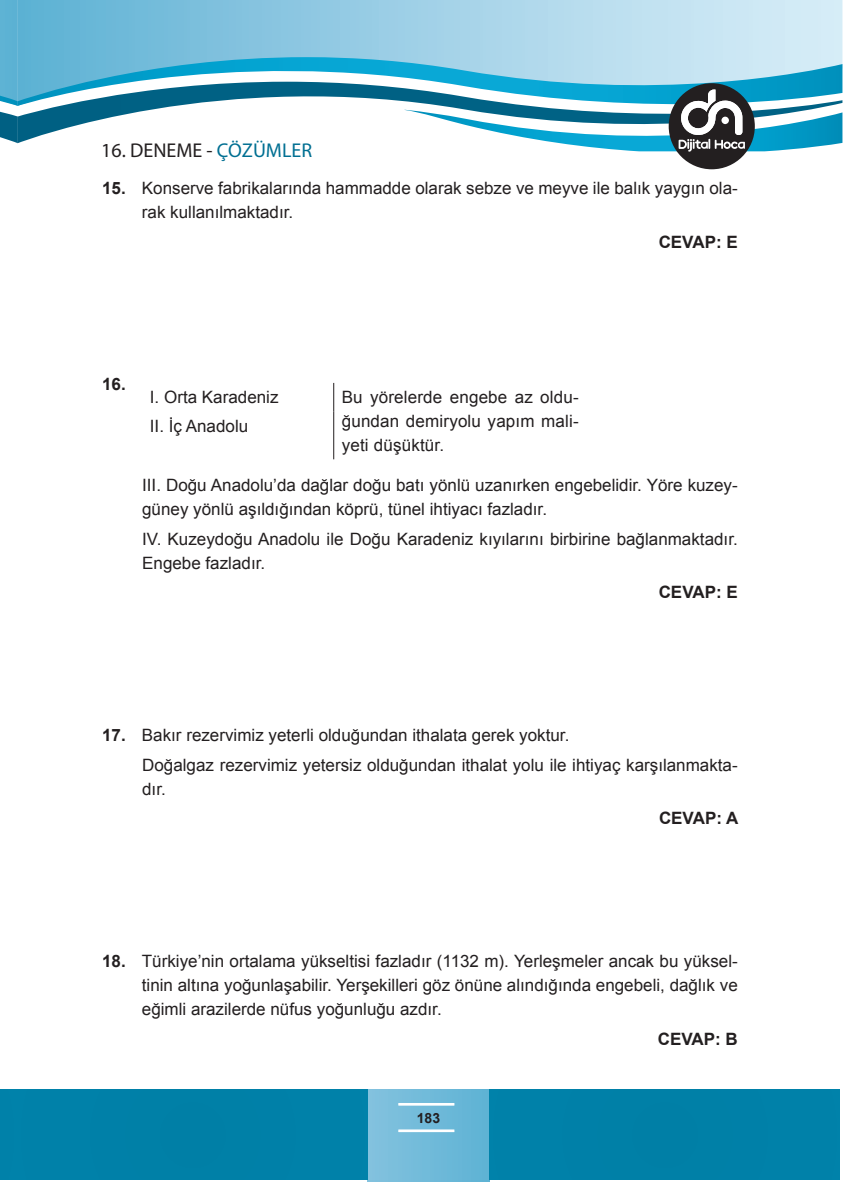
<style>
.page{position:relative;width:857px;height:1197px;background:#fff}
.page>*{position:absolute;margin:0;border:0;box-sizing:border-box;transform-origin:0 0}
.t1{font:20px "Myriad Pro";color:#231f20}
.t2{font:17px/24px "Arial";color:#231f20}
.t3{font:700 17px "Arial";color:#231f20}
.t4{font:700 14px "Arial";color:#231f20}
.s1{color:#006f92}
.s2{font-weight:700}
</style>
<div class="page">
<svg style="left:0;top:0;width:18px;height:143px;background:#58a9c8"></svg>
<svg style="left:18px;top:0;width:824px;height:44px;background:#9ed0e6"></svg>
<svg style="left:18px;top:44px;width:824px;height:24px;background:#8fcce5"></svg>
<svg style="left:18px;top:68px;width:824px;height:75px"></svg>
<div style="left:367px;top:1089px;width:122px;height:92px;background:linear-gradient(to right,#85c3df,#5fb3d5)"></div>
<hr style="left:398px;top:1102px;width:56px;height:1px;background:#fff">
<hr style="left:398px;top:1103px;width:56px;height:1px;background:#fff">
<hr style="left:398px;top:1104px;width:56px;height:1px;background:#fff">
<hr style="left:398px;top:1129px;width:56px;height:1px;background:#fff">
<hr style="left:398px;top:1130px;width:56px;height:1px;background:#fff">
<hr style="left:398px;top:1131px;width:56px;height:1px;background:#fff">
<div style="left:17px;top:1089px;width:350px;height:90px;background:#0080a8"></div>
<div style="left:489px;top:1089px;width:350px;height:90px;background:#0080a8"></div>
<div style="left:0;top:1089px;width:17px;height:90px;background:#0081a9"></div>
<div style="left:668px;top:83px;width:86px;height:86px;background:#231f20;border-radius:50%"></div>
<svg style="left:404px;top:89px;width:438px;height:67px"></svg>
<svg style="left:333px;top:383px;width:1px;height:28px"></svg>
<hr style="left:333px;top:411px;width:1px;height:48px;background:#231f20">
<p class="t1" style="left:101px;top:138px;width:212px">16. DENEME - <span class="s1">ÇÖZÜMLER</span></p>
<p class="t2" style="left:142px;top:176px;width:597px;text-indent:-40px"><span class="s2">15.</span> Konserve fabrikalarında hammadde olarak sebze ve meyve ile balık yaygın ola&shy;rak kullanılmaktadır.</p>
<p class="t3" style="left:658px;top:230px;width:81px">CEVAP: E</p>
<p class="t3" style="left:102px;top:373px;width:25px">16.</p>
<p class="t2" style="left:150px;top:385px;width:130px">I. Orta Karadeniz</p>
<p class="t2" style="left:341px;top:385px;width:238px;text-align:justify">Bu yörelerde engebe az oldu&shy;ğundan demiryolu yapım mali&shy;yeti düşüktür.</p>
<p class="t2" style="left:150px;top:414px;width:100px">II. İç Anadolu</p>
<p class="t2" style="left:142px;top:473px;width:596px">III. Doğu Anadolu’da dağlar doğu batı yönlü uzanırken engebelidir. Yöre kuzey&shy;güney yönlü aşıldığından köprü, tünel ihtiyacı fazladır.</p>
<p class="t2" style="left:142px;top:526px;width:596px">IV. Kuzeydoğu Anadolu ile Doğu Karadeniz kıyılarını birbirine bağlanmaktadır.<br>Engebe fazladır.</p>
<p class="t3" style="left:658px;top:581px;width:81px">CEVAP: E</p>
<p class="t2" style="left:142px;top:720px;width:596px;line-height:29.6px;text-indent:-40px"><span class="s2">17.</span> Bakır rezervimiz yeterli olduğundan ithalata gerek yoktur.<br>Doğalgaz rezervimiz yetersiz olduğundan ithalat yolu ile ihtiyaç karşılanmakta-</p>
<p class="t2" style="left:142px;top:776px;width:25px">dır.</p>
<p class="t3" style="left:658px;top:807px;width:81px">CEVAP: A</p>
<p class="t2" style="left:142px;top:949px;width:597px;text-align:justify;text-indent:-40px"><span class="s2">18.</span> Türkiye’nin ortalama yükseltisi fazladır (1132 m). Yerleşmeler ancak bu yüksel&shy;tinin altına yoğunlaşabilir. Yerşekilleri göz önüne alındığında engebeli, dağlık ve eğimli arazilerde nüfus yoğunluğu azdır.</p>
<p class="t3" style="left:657px;top:1027px;width:81px">CEVAP: B</p>
<p class="t4" style="left:416px;top:1108px;width:25px">183</p>
</div>
